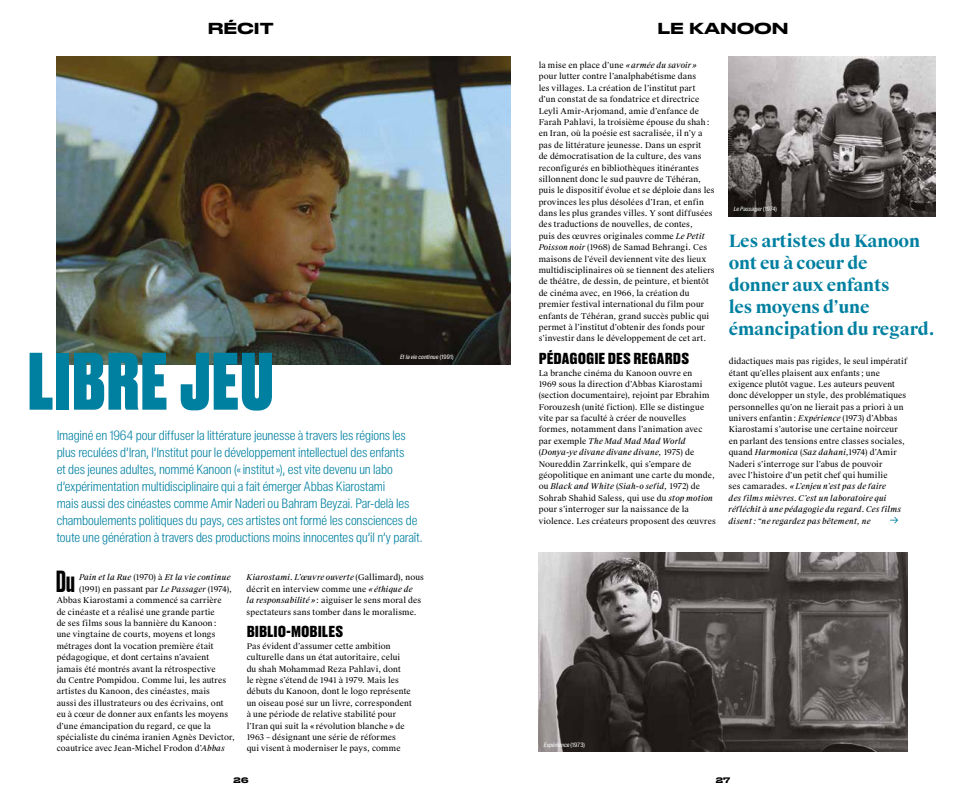
<style>
.page{position:relative;width:964px;height:808px;background:#fff}
.page>*{position:absolute;margin:0;border:0;box-sizing:border-box;transform-origin:0 0}
.t1{font:800 76.5px "Druk";letter-spacing:.03em;color:#0080a1}
.t2{font:500 28.7px "Druk";color:#000}
.t3{font:700 17px/22px "Suisse Works";letter-spacing:-.01em;color:#0080a1}
.t4{font:800 15px "Druk Text";color:#000}
.t5{font:500 15px "Druk Wide";letter-spacing:.03em;color:#000}
.t6{font:300 13px/17.1px "Suisse Intl Cond";letter-spacing:-.005em;color:#0080a1}
.t7{font:8px/11.4px "Suisse Works";letter-spacing:.015em;color:#000}
.t8{font:italic 8px "Suisse Works";letter-spacing:.01em;color:#000}
.t9{font:500 7.5px "Druk Wide";color:#000}
.t10{font:italic 6px "Suisse Intl Cond";letter-spacing:.02em;color:#fff}
.s1{font-style:normal}
.s2{font-style:italic}
</style>
<div class="page">
<img style="left:729px;top:57px;width:206px;height:159px">
<svg style="left:890px;top:517px;width:8px;height:6px"></svg>
<img style="left:539px;top:552px;width:368px;height:199px">
<img style="left:57px;top:57px;width:453px;height:307px">
<h3 class="t5" style="left:208px;top:16px;width:67px">RÉCIT</h3>
<h1 class="t1" style="left:28px;top:328px;width:246px">LIBRE JEU</h1>
<p class="t6" style="left:57px;top:427px;width:367px">Imaginé en 1964 pour diffuser la littérature jeunesse à travers les régions les plus reculées d’Iran, l’Institut pour le développement intellectuel des enfants<br>et des jeunes adultes, nommé Kanoon («institut»), est vite devenu un labo d’expérimentation multidisciplinaire qui a fait émerger Abbas Kiarostami<br>mais aussi des cinéastes comme Amir Naderi ou Bahram Beyzai. Par-delà les chamboulements politiques du pays, ces artistes ont formé les consciences de toute une génération à travers des productions moins innocentes qu’il n’y paraît.</p>
<h2 class="t2" style="left:56px;top:562px;width:20px">Du</h2>
<p class="t8" style="left:79px;top:573px;width:153px">Pain et la Rue <span class="s1">(1970) à</span> Et la vie continue</p>
<p class="t10" style="left:400px;top:353px;width:55px">Et la vie continue <span class="s1">(1991)</span></p>
<p class="t7" style="left:247px;top:572px;width:179px"><span class="s2">Kiarostami. L’œuvre ouverte</span> (Gallimard), nous décrit en interview comme une <span class="s2">«éthique de<br>la responsabilité»</span>: aiguiser le sens moral des spectateurs sans tomber dans le moralisme.</p>
<h3 class="t4" style="left:247px;top:620px;width:98px">BIBLIO-MOBILES</h3>
<p class="t7" style="left:247px;top:640px;width:167px">Pas évident d’assumer cette ambition culturelle dans un état autoritaire, celui du shah Mohammad Reza Pahlavi, dont<br>le règne s’étend de 1941 à 1979. Mais les débuts du Kanoon, dont le logo représente un oiseau posé sur un livre, correspondent à une période de relative stabilité pour l’Iran qui suit la «révolution blanche» de 1963 – désignant une série de réformes<br>qui visent à moderniser le pays, comme</p>
<p class="t7" style="left:79px;top:583px;width:154px">(1991) en passant par <span class="s2">Le Passager</span> (1974),</p>
<p class="t7" style="left:57px;top:595px;width:166px">Abbas Kiarostami a commencé sa carrière</p>
<p class="t7" style="left:57px;top:606px;width:160px">de cinéaste et a réalisé une grande partie</p>
<p class="t7" style="left:57px;top:618px;width:161px">de ses films sous la bannière du Kanoon:</p>
<p class="t7" style="left:57px;top:629px;width:160px">une vingtaine de courts, moyens et longs</p>
<p class="t7" style="left:57px;top:640px;width:158px">métrages dont la vocation première était</p>
<p class="t7" style="left:57px;top:652px;width:154px">pédagogique, et dont certains n’avaient</p>
<p class="t7" style="left:57px;top:663px;width:160px">jamais été montrés avant la rétrospective</p>
<p class="t7" style="left:57px;top:675px;width:171px">du Centre Pompidou. Comme lui, les autres</p>
<p class="t7" style="left:57px;top:686px;width:155px">artistes du Kanoon, des cinéastes, mais</p>
<p class="t7" style="left:57px;top:697px;width:168px">aussi des illustrateurs ou des écrivains, ont</p>
<p class="t7" style="left:57px;top:709px;width:173px">eu à cœur de donner aux enfants les moyens</p>
<p class="t7" style="left:57px;top:720px;width:156px">d’une émancipation du regard, ce que la</p>
<p class="t7" style="left:57px;top:731px;width:180px">spécialiste du cinéma iranien Agnès Devictor,</p>
<p class="t7" style="left:57px;top:743px;width:170px">coautrice avec Jean-Michel Frodon d’<span class="s2">Abbas</span></p>
<h3 class="t5" style="left:658px;top:16px;width:132px">LE KANOON</h3>
<p class="t7" style="left:539px;top:60px;width:177px">la mise en place d’une <span class="s2">«armée du savoir» </span>pour lutter contre l’analphabétisme dans<br>les villages. La création de l’institut part<br>d’un constat de sa fondatrice et directrice Leyli Amir-Arjomand, amie d’enfance de Farah Pahlavi, la troisième épouse du shah: en Iran, où la poésie est sacralisée, il n’y a pas de littérature jeunesse. Dans un esprit<br>de démocratisation de la culture, des vans reconfigurés en bibliothèques itinérantes sillonnent donc le sud pauvre de Téhéran, puis le dispositif évolue et se déploie dans les provinces les plus désolées d’Iran, et enfin dans les plus grandes villes. Y sont diffusées des traductions de nouvelles, de contes,<br>puis des œuvres originales comme <span class="s2">Le Petit Poisson noir</span> (1968) de Samad Behrangi. Ces maisons de l’éveil deviennent vite des lieux multidisciplinaires où se tiennent des ateliers de théâtre, de dessin, de peinture, et bientôt de cinéma avec, en 1966, la création du premier festival international du film pour enfants de Téhéran, grand succès public qui permet à l’institut d’obtenir des fonds pour s’investir dans le développement de cet art.</p>
<h3 class="t4" style="left:539px;top:347px;width:152px">PÉDAGOGIE DES REGARDS</h3>
<p class="t7" style="left:539px;top:367px;width:179px">La branche cinéma du Kanoon ouvre en<br>1969 sous la direction d’Abbas Kiarostami (section documentaire), rejoint par Ebrahim Forouzesh (unité fiction). Elle se distingue vite par sa faculté à créer de nouvelles formes, notamment dans l’animation avec par exemple <span class="s2">The Mad Mad Mad World </span>(<span class="s2">Donya-ye divane divane divane,</span> 1975) de Noureddin Zarrinkelk, qui s’empare de géopolitique en animant une carte du monde, ou <span class="s2">Black and White</span> (<span class="s2">Siah-o sefid,</span> 1972) de Sohrab Shahid Saless, qui use du <span class="s2">stop motion </span>pour s’interroger sur la naissance de la violence. Les créateurs proposent des œuvres</p>
<p class="t7" style="left:728px;top:356px;width:180px">didactiques mais pas rigides, le seul impératif étant qu’elles plaisent aux enfants ; une exigence plutôt vague. Les auteurs peuvent donc développer un style, des problématiques personnelles qu’on ne lierait pas a priori à un univers enfantin: <span class="s2">Expérience</span> (1973) d’Abbas Kiarostami s’autorise une certaine noirceur en parlant des tensions entre classes sociales, quand <span class="s2">Harmonica</span> (<span class="s2">Saz dahani,</span>1974) d’Amir Naderi s’interroge sur l’abus de pouvoir<br>avec l’histoire d’un petit chef qui humilie<br>ses camarades. <span class="s2">«L’enjeu n’est pas de faire<br>des films mièvres. C’est un laboratoire qui réfléchit à une pédagogie du regard. Ces films disent: “ne regardez pas bêtement, ne</span></p>
<p class="t10" style="left:734px;top:206px;width:45px">Le Passager <span class="s1">(1974)</span></p>
<h3 class="t3" style="left:729px;top:230px;width:207px">Les artistes du Kanoon ont eu à coeur de<br>donner aux enfants<br>les moyens d’une émancipation du regard.</h3>
<p class="t10" style="left:544px;top:741px;width:43px">Expérience <span class="s1">(1973)</span></p>
<p class="t9" style="left:234px;top:774px;width:16px">26</p>
<p class="t9" style="left:716px;top:774px;width:16px">27</p>
</div>
